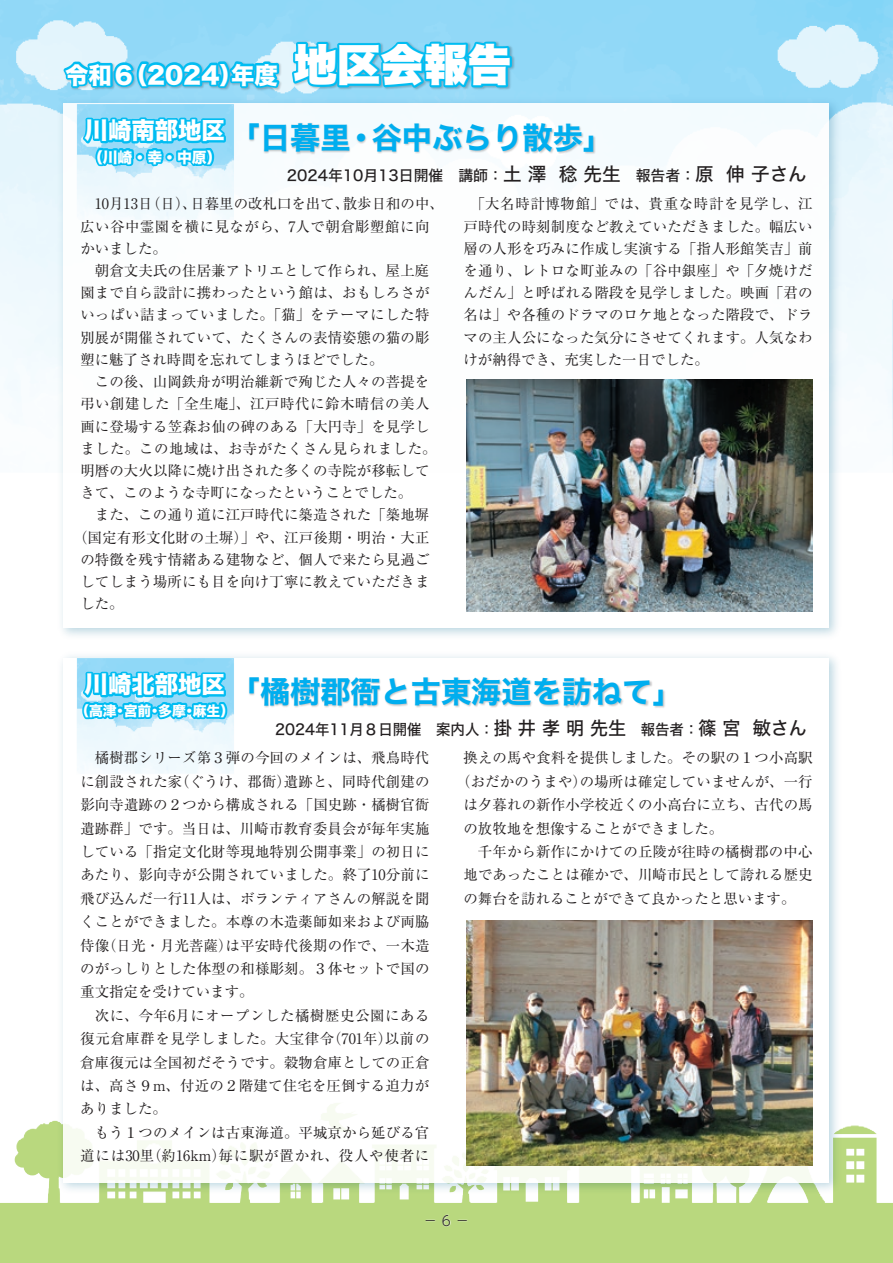
<style>
.page{position:relative;width:893px;height:1263px;background:#fff}
.page>*{position:absolute;margin:0;border:0;box-sizing:border-box;transform-origin:0 0}
.t1{font:30.15px "Hiragino Sans W7";color:#00aeef}
.t2{font:23.4px "Hiragino Sans W8";color:#fff}
.t3{font:14.85px "Hiragino Sans W5";color:#231f20}
.t4{font:14.85px "Hiragino Sans W8";color:#fff}
.t5{font:14.4px/23.4px "Ryumin Pr 6";letter-spacing:.01em;color:#231f20;text-align:justify}
.t6{font:14.4px "Ryumin Pr 6";letter-spacing:.04em;color:#231f20}
.t7{font:14.4px "Ryumin Pr 6";letter-spacing:.035em;color:#231f20}
.t8{font:13.8px "Hiragino Sans W8";color:#fff}
.t9{font:300 13.8px "UD Shin Go Pr 6";color:#231f20}
.s1{font-family:"Hiragino Sans W9";font-size:43.65px}
.s2{font-size:18.6px}
</style>
<div class="page">
<img style="left:0;top:0;width:893px;height:1263px">
<img style="left:53px;top:93px;width:791px;height:550px">
<div style="left:64px;top:104px;width:765px;height:524px;background:#fff"></div>
<img style="left:53px;top:647px;width:791px;height:550px">
<div style="left:64px;top:658px;width:765px;height:524px;background:#fff"></div>
<img style="left:466px;top:379px;width:347px;height:233px">
<img style="left:466px;top:920px;width:347px;height:246px">
<img style="left:64px;top:644px;width:222px;height:130px">
<img style="left:64px;top:113px;width:182px;height:107px">
<img style="left:61px;top:39px;width:456px;height:74px">
<svg style="left:59px;top:39px;width:455px;height:55px;background:#5ccaed"></svg>
<img style="left:244px;top:675px;width:421px;height:45px">
<svg style="left:79px;top:665px;width:150px;height:71px;background:#5dd1f5"></svg>
<img style="left:244px;top:121px;width:357px;height:45px">
<svg style="left:79px;top:111px;width:150px;height:61px;background:#4fcdf5"></svg>
<svg style="left:425px;top:1213px;width:43px;height:14px"></svg>
<h2 class="t2" style="left:65px;top:62px;width:448px">令和６（2024）年度 <span class="s1">地区会報告</span></h2>
<h2 class="t2" style="left:85px;top:118px;width:142px">川崎南部地区</h2>
<p class="t4" style="left:88px;top:149px;width:135px">（川崎・幸・中原）</p>
<h1 class="t1" style="left:230px;top:114px;width:385px">「日暮里・谷中ぶらり散歩」</h1>
<p class="t3" style="left:287px;top:162px;width:521px">2024年10月13日開催　講師：<span class="s2">土 澤 稔 先生</span>　報告者：<span class="s2">原 伸 子さん</span></p>
<p class="t5" style="left:95px;top:192px;width:351px">10月13日（日）、日暮里の改札口を出て、散歩日和の中、</p>
<p class="t7" style="left:80px;top:215px;width:351px">広い谷中霊園を横に見ながら、7人で朝倉彫塑館に向</p>
<p class="t5" style="left:80px;top:236px;width:88px">かいました。</p>
<p class="t5" style="left:80px;top:258px;width:351px">　朝倉文夫氏の住居兼アトリエとして作られ、屋上庭</p>
<p class="t5" style="left:80px;top:280px;width:351px">園まで自ら設計に携わったという館は、おもしろさが</p>
<p class="t6" style="left:80px;top:304px;width:351px">いっぱい詰まっていました。「猫」をテーマにした特</p>
<p class="t5" style="left:80px;top:325px;width:351px">別展が開催されていて、たくさんの表情姿態の猫の彫</p>
<p class="t5" style="left:80px;top:347px;width:305px">塑に魅了され時間を忘れてしまうほどでした。</p>
<p class="t5" style="left:80px;top:369px;width:351px">　この後、山岡鉄舟が明治維新で殉じた人々の菩提を</p>
<p class="t6" style="left:80px;top:393px;width:351px">弔い創建した「全生庵」、江戸時代に鈴木晴信の美人</p>
<p class="t5" style="left:80px;top:414px;width:351px">画に登場する笠森お仙の碑のある「大円寺」を見学し</p>
<p class="t6" style="left:80px;top:437px;width:358px">ました。この地域は、お寺がたくさん見られました。</p>
<p class="t5" style="left:80px;top:458px;width:351px">明暦の大火以降に焼け出された多くの寺院が移転して</p>
<p class="t5" style="left:80px;top:480px;width:334px">きて、このような寺町になったということでした。</p>
<p class="t5" style="left:80px;top:503px;width:351px">　また、この通り道に江戸時代に築造された「築地塀</p>
<p class="t5" style="left:73px;top:525px;width:358px">（国定有形文化財の土塀）」や、江戸後期・明治・大正</p>
<p class="t5" style="left:80px;top:547px;width:351px">の特徴を残す情緒ある建物など、個人で来たら見過ご</p>
<p class="t5" style="left:80px;top:569px;width:351px">してしまう場所にも目を向け丁寧に教えていただきま</p>
<p class="t5" style="left:80px;top:591px;width:45px">した。</p>
<p class="t5" style="left:463px;top:192px;width:351px;line-height:22.2px">　「大名時計博物館」では、貴重な時計を見学し、江戸時代の時刻制度など教えていただきました。幅広い層の人形を巧みに作成し実演する「指人形館笑吉」前を通り、レトロな町並みの「谷中銀座」や「夕焼けだんだん」と呼ばれる階段を見学しました。映画「君の名は」や各種のドラマのロケ地となった階段で、ドラマの主人公になった気分にさせてくれます。人気なわけが納得でき、充実した一日でした。</p>
<h1 class="t1" style="left:85px;top:668px;width:599px"><sup>川崎北部地区</sup>「橘樹郡衙と古東海道を訪ねて」</h1>
<p class="t8" style="left:75px;top:703px;width:160px">（高津・宮前・多摩・麻生）</p>
<p class="t3" style="left:275px;top:716px;width:533px">2024年11月８日開催　案内人：<span class="s2">掛 井 孝 明 先生</span>　報告者：<span class="s2">篠 宮 敏さん</span></p>
<p class="t5" style="left:80px;top:746px;width:351px;text-align:left">　橘樹郡シリーズ第３弾の今回のメインは、飛鳥時代に創設された家（ぐうけ、郡衙）遺跡と、同時代創建の影向寺遺跡の２つから構成される「国史跡・橘樹官衙遺跡群」です。当日は、川崎市教育委員会が毎年実施している「指定文化財等現地特別公開事業」の初日にあたり、影向寺が公開されていました。終了10分前に飛び込んだ一行11人は、ボランティアさんの解説を聞くことができました。本尊の木造薬師如来および両脇侍像（日光・月光菩薩）は平安時代後期の作で、一木造のがっしりとした体型の和様彫刻。３体セットで国の重文指定を受けています。<br>　次に、今年6月にオープンした橘樹歴史公園にある復元倉庫群を見学しました。大宝律令（701年）以前の倉庫復元は全国初だそうです。穀物倉庫としての正倉は、高さ９m、付近の２階建て住宅を圧倒する迫力がありました。<br>　もう１つのメインは古東海道。平城京から延びる官道には30里（約16km）毎に駅が置かれ、役人や使者に</p>
<p class="t5" style="left:463px;top:746px;width:351px">換えの馬や食料を提供しました。その駅の１つ小高駅</p>
<p class="t5" style="left:456px;top:769px;width:358px">（おだかのうまや）の場所は確定していませんが、一行</p>
<p class="t5" style="left:463px;top:792px;width:351px">は夕暮れの新作小学校近くの小高台に立ち、古代の馬</p>
<p class="t5" style="left:463px;top:816px;width:261px">の放牧地を想像することができました。</p>
<p class="t5" style="left:463px;top:839px;width:350px">　千年から新作にかけての丘陵が往時の橘樹郡の中心</p>
<p class="t5" style="left:463px;top:862px;width:351px">地であったことは確かで、川崎市民として誇れる歴史</p>
<p class="t5" style="left:463px;top:886px;width:334px">の舞台を訪れることができて良かったと思います。</p>
<p class="t9" style="left:423px;top:1209px;width:47px">− 6 −</p>
</div>
